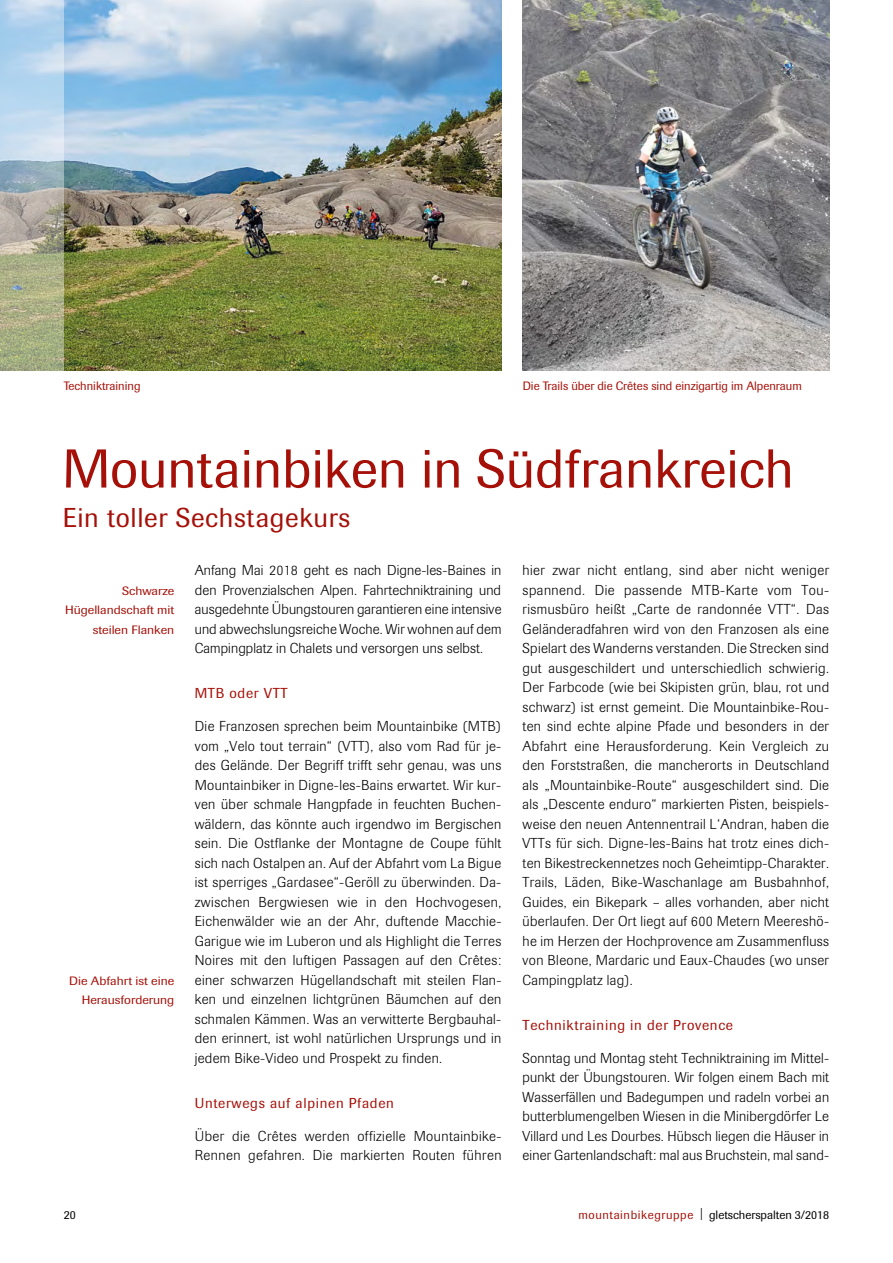
<style>
.page{position:relative;width:893px;height:1263px;background:#fff}
.page>*{position:absolute;margin:0;border:0;box-sizing:border-box;transform-origin:0 0}
.t1{font:54px "Imago";color:#a51008}
.t2{font:27px "Imago";letter-spacing:.025em;color:#a51008}
.t3{font:300 14.25px/19.5px "Imago";letter-spacing:.025em;color:#000;text-align:justify}
.t4{font:14.25px "Imago";letter-spacing:.05em;color:#a51008}
.t5{font:12px/19.5px "Imago";color:#a51008;text-align:right;scale:1.08 1}
.t6{font:12px "Imago";color:#a51008}
.t7{font:12px "Imago";color:#000}
.s1{color:#a51008}
</style>
<div class="page">
<img style="left:64px;top:0;width:437px;height:370px">
<svg style="left:0;top:0;width:64px;height:371px"></svg>
<img style="left:523px;top:0;width:306px;height:370px">
<p class="t6" style="left:64px;top:381px;width:78px">Techniktraining</p>
<p class="t6" style="left:523px;top:381px;width:281px">Die Trails über die Crêtes sind einzigartig im Alpenraum</p>
<h1 class="t1" style="left:63px;top:447px;width:733px">Mountainbiken in Südfrankreich</h1>
<h2 class="t2" style="left:63px;top:506px;width:289px">Ein toller Sechstagekurs</h2>
<p class="t5" style="left:65px;top:582px;width:103px">Schwarze<br>Hügellandschaft mit steilen Flanken</p>
<p class="t5" style="left:69px;top:972px;width:99px">Die Abfahrt ist eine<br>Herausforderung</p>
<p class="t3" style="left:195px;top:560px;width:308px">Anfang Mai 2018 geht es nach Digne-les-Baines in den Provenzialschen Alpen. Fahrtechniktraining und ausgedehnte Übungstouren garantieren eine intensive und abwechslungsreiche Woche. Wir wohnen auf dem Campingplatz in Chalets und versorgen uns selbst.</p>
<p class="t4" style="left:195px;top:687px;width:94px">MTB oder VTT</p>
<p class="t3" style="left:195px;top:716px;width:308px">Die Franzosen sprechen beim Mountainbike (MTB) vom „Velo tout terrain“ (VTT), also vom Rad für je&shy;des Gelände. Der Begriff trifft sehr genau, was uns Mountainbiker in Digne-les-Bains erwartet. Wir kur&shy;ven über schmale Hangpfade in feuchten Buchen&shy;wäldern, das könnte auch irgendwo im Bergischen sein. Die Ostflanke der Montagne de Coupe fühlt sich nach Ostalpen an. Auf der Abfahrt vom La Bigue ist sperriges „Gardasee“-Geröll zu überwinden. Da&shy;zwischen Bergwiesen wie in den Hochvogesen, Eichenwälder wie an der Ahr, duftende Macchie-Garigue wie im Luberon und als Highlight die Terres Noires mit den luftigen Passagen auf den Crêtes: einer schwarzen Hügellandschaft mit steilen Flan&shy;ken und einzelnen lichtgrünen Bäumchen auf den schmalen Kämmen. Was an verwitterte Bergbauhal&shy;den erinnert, ist wohl natürlichen Ursprungs und in jedem Bike-Video und Prospekt zu finden.</p>
<p class="t4" style="left:195px;top:1097px;width:201px">Unterwegs auf alpinen Pfaden</p>
<p class="t3" style="left:195px;top:1126px;width:308px">Über die Crêtes werden offizielle Mountainbike-<br>Rennen gefahren. Die markierten Routen führen</p>
<p class="t3" style="left:523px;top:561px;width:308px">hier zwar nicht entlang, sind aber nicht weniger spannend. Die passende MTB-Karte vom Tou&shy;rismusbüro heißt „Carte de randonnée VTT“. Das Geländeradfahren wird von den Franzosen als eine Spielart des Wanderns verstanden. Die Strecken sind gut ausgeschildert und unterschiedlich schwierig.<br>Der Farbcode (wie bei Skipisten grün, blau, rot und schwarz) ist ernst gemeint. Die Mountainbike-Rou&shy;ten sind echte alpine Pfade und besonders in der Abfahrt eine Herausforderung. Kein Vergleich zu den Forststraßen, die mancherorts in Deutschland als „Mountainbike-Route“ ausgeschildert sind. Die als „Descente enduro“ markierten Pisten, beispiels&shy;weise den neuen Antennentrail L‘Andran, haben die VTTs für sich. Digne-les-Bains hat trotz eines dich&shy;ten Bikestreckennetzes noch Geheimtipp-Charakter.<br>Trails, Läden, Bike-Waschanlage am Busbahnhof, Guides, ein Bikepark – alles vorhanden, aber nicht überlaufen. Der Ort liegt auf 600 Metern Meereshö&shy;he im Herzen der Hochprovence am Zusammenfluss von Bleone, Mardaric und Eaux-Chaudes (wo unser Campingplatz lag).</p>
<p class="t4" style="left:523px;top:1019px;width:212px">Techniktraining in der Provence</p>
<p class="t3" style="left:523px;top:1048px;width:308px">Sonntag und Montag steht Techniktraining im Mittel&shy;punkt der Übungstouren. Wir folgen einem Bach mit Wasserfällen und Badegumpen und radeln vorbei an butterblumengelben Wiesen in die Minibergdörfer Le Villard und Les Dourbes. Hübsch liegen die Häuser in einer Gartenlandschaft: mal aus Bruchstein, mal sand-</p>
<p class="t7" style="left:64px;top:1210px;width:13px">20</p>
<p class="t7" style="left:578px;top:1210px;width:252px"><span class="s1">mountainbikegruppe</span> | gletscherspalten 3/2018</p>
</div>
